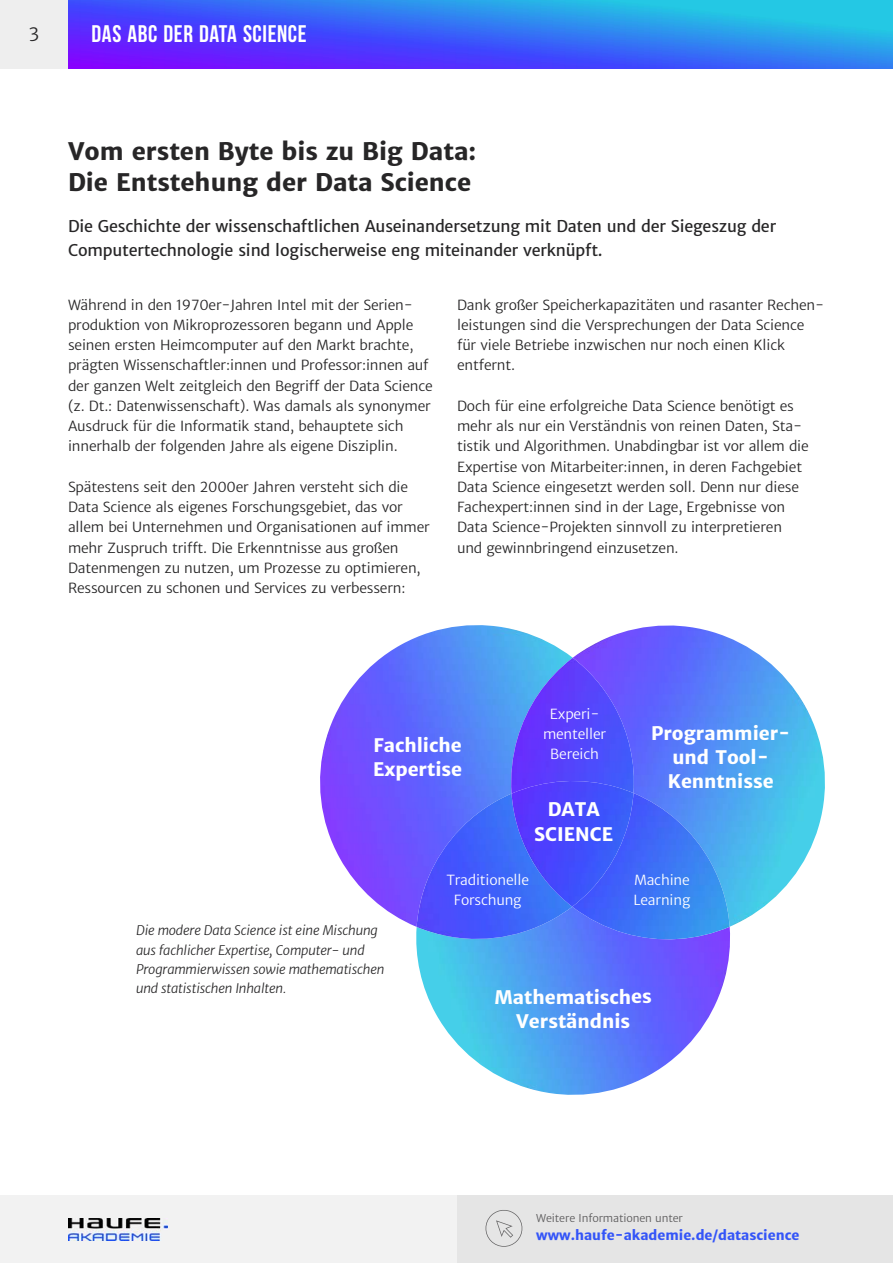
<style>
.page{position:relative;width:893px;height:1263px;background:#fff}
.page>*{position:absolute;margin:0;border:0;box-sizing:border-box;transform-origin:0 0}
.t1{font:700 24px/31.5px "Haufe Merriweather Sans";color:#272627}
.t2{font:700 24px "Bebas Neue";letter-spacing:.025em;color:#fff}
.t3{font:700 18.6px/24.5px "Haufe Merriweather Sans";color:#fff;text-align:center}
.t4{font:18px "Haufe Merriweather Sans Lt";color:#272627}
.t5{font:15.75px/23.5px "Haufe Merriweather Sans";letter-spacing:-.015em;color:#272627}
.t6{font:13.5px/20.2px "Haufe Merriweather Sans Lt";letter-spacing:-.015em;color:#272627}
.t7{font:13.5px/20.2px "Haufe Merriweather Sans Lt";letter-spacing:-.015em;color:#fff;text-align:center}
.t8{font:700 13.5px "Haufe Merriweather Sans";color:#3455f8}
.t9{font:italic 12.75px/19.2px "Haufe Merriweather Sans Lt";letter-spacing:-.01em;color:#272627}
.t10{font:10.5px "Haufe Merriweather Sans Lt";letter-spacing:-.015em;color:#5d5c5d}
</style>
<div class="page">
<div style="left:0;top:1195px;width:505px;height:68px;background:#f2f2f2"></div>
<div style="left:457px;top:1195px;width:436px;height:68px;background:#e5e5e5"></div>
<img style="left:68px;top:0;width:825px;height:68px">
<div style="left:0;top:0;width:68px;height:68px;background:#eee"></div>
<svg style="left:485px;top:1210px;width:38px;height:37px"></svg>
<img style="left:68px;top:1218px;width:99px;height:23px">
<img style="left:416px;top:927px;width:314px;height:168px">
<img style="left:320px;top:625px;width:505px;height:302px">
<img style="left:417px;top:793px;width:313px;height:146px">
<img style="left:511px;top:658px;width:123px;height:136px">
<img style="left:512px;top:781px;width:121px;height:126px">
<h3 class="t4" style="left:29px;top:26px;width:12px">3</h3>
<h1 class="t2" style="left:92px;top:19px;width:217px">DAS ABC DER DATA SCIENCE</h1>
<h1 class="t1" style="left:68px;top:137px;width:410px">Vom ersten Byte bis zu Big Data:<br>Die Entstehung der Data Science</h1>
<p class="t5" style="left:68px;top:216px;width:710px">Die Geschichte der wissenschaftlichen Auseinandersetzung mit Daten und der Siegeszug der<br>Computertechnologie sind logischerweise eng miteinander verknüpft.</p>
<p class="t6" style="left:68px;top:296px;width:366px">Während in den 1970er-Jahren Intel mit der Serien&shy;produktion von Mikroprozessoren begann und Apple seinen ersten Heimcomputer auf den Markt brachte, prägten Wissenschaftler:innen und Professor:innen auf der ganzen Welt zeitgleich den Begriff der Data Science (z. Dt.: Datenwissenschaft). Was damals als synonymer Ausdruck für die Informatik stand, behauptete sich innerhalb der folgenden Jahre als eigene Disziplin.</p>
<p class="t6" style="left:68px;top:478px;width:363px">Spätestens seit den 2000er Jahren versteht sich die Data Science als eigenes Forschungsgebiet, das vor allem bei Unternehmen und Organisationen auf immer mehr Zuspruch trifft. Die Erkenntnisse aus großen Datenmengen zu nutzen, um Prozesse zu optimieren, Ressourcen zu schonen und Services zu verbessern:</p>
<p class="t6" style="left:457px;top:296px;width:369px">Dank großer Speicherkapazitäten und rasanter Rechen&shy;leistungen sind die Versprechungen der Data Science für viele Betriebe inzwischen nur noch einen Klick entfernt.</p>
<p class="t6" style="left:457px;top:397px;width:353px">Doch für eine erfolgreiche Data Science benötigt es mehr als nur ein Verständnis von reinen Daten, Sta&shy;tistik und Algorithmen. Unabdingbar ist vor allem die Expertise von Mitarbeiter:innen, in deren Fachgebiet Data Science eingesetzt werden soll. Denn nur diese Fachexpert:innen sind in der Lage, Ergebnisse von Data Science-Projekten sinnvoll zu interpretieren und gewinnbringend einzusetzen.</p>
<h2 class="t3" style="left:373px;top:734px;width:91px;text-align:left">Fachliche<br>Expertise</h2>
<p class="t7" style="left:543px;top:704px;width:65px">Experi&shy;menteller<br>Bereich</p>
<h2 class="t3" style="left:534px;top:799px;width:80px">DATA<br>SCIENCE</h2>
<h2 class="t3" style="left:651px;top:722px;width:141px">Programmier&shy;und Tool-<br>Kenntnisse</h2>
<p class="t9" style="left:136px;top:922px;width:250px">Die modere Data Science ist eine Mischung aus fachlicher Expertise, Computer- und Programmierwissen sowie mathematischen und statistischen Inhalten.</p>
<p class="t7" style="left:446px;top:871px;width:84px">Traditionelle<br>Forschung</p>
<p class="t7" style="left:633px;top:871px;width:58px;text-align:left">Machine<br>Learning</p>
<h2 class="t3" style="left:494px;top:986px;width:159px">Mathematisches<br>Verständnis</h2>
<p class="t10" style="left:536px;top:1213px;width:148px">Weitere Informationen unter</p>
<p class="t8" style="left:536px;top:1229px;width:265px">www.haufe-akademie.de/datascience</p>
</div>
